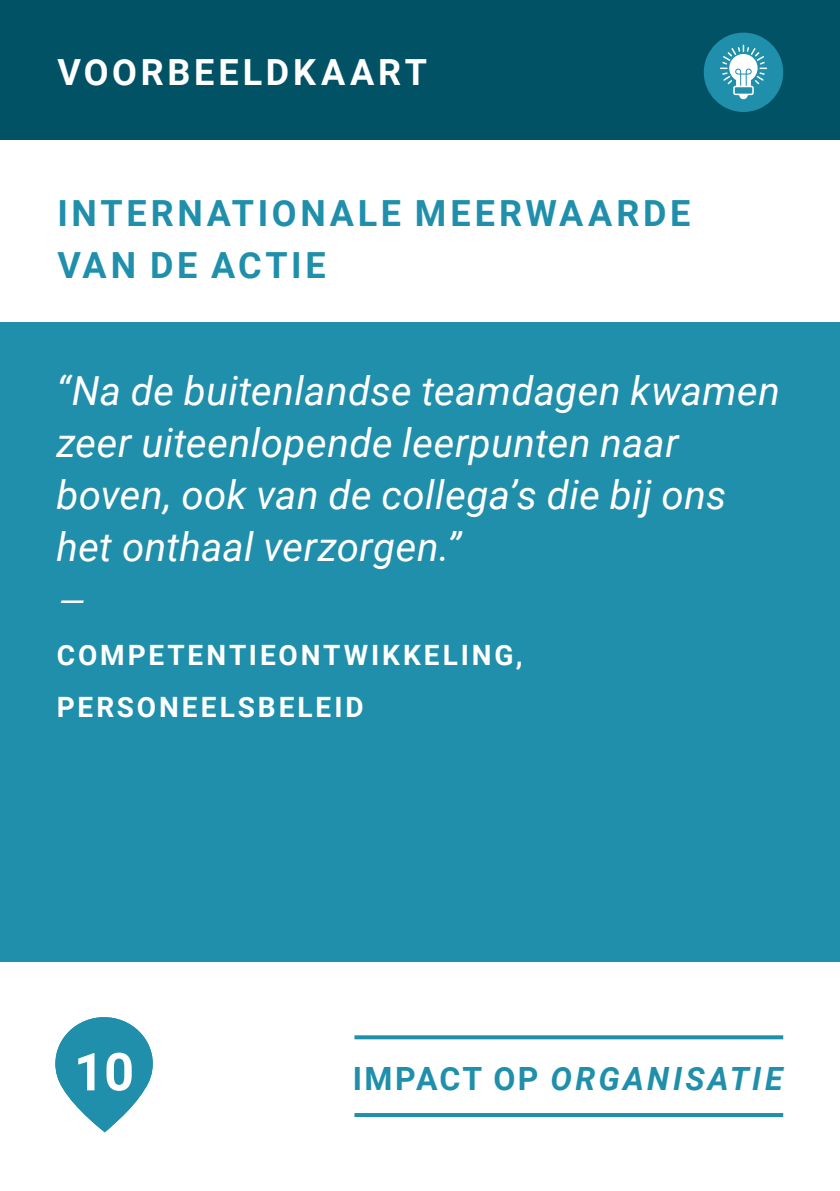
<style>
.page{position:relative;width:840px;height:1191px;background:#fff}
.page>*{position:absolute;margin:0;border:0;box-sizing:border-box;transform-origin:0 0}
.t1{font:700 52.4px "Roboto";color:#fff}
.t2{font:italic 40px/52px "Roboto";letter-spacing:.01em;color:#fff}
.t3{font:italic 40px "PT Sans";color:#fff}
.t4{font:700 36px/52px "Roboto";letter-spacing:.105em;color:#1f8fab}
.t5{font:700 36px "Roboto";letter-spacing:.105em;color:#fff}
.t6{font:italic 700 32px "Roboto";letter-spacing:.1em;color:#1f8fab}
.t7{font:700 28px/52px "Roboto";letter-spacing:.1em;color:#fff}
.s1{font-style:normal}
</style>
<div class="page">
<div style="left:0;top:0;width:839px;height:140px;background:#005264"></div>
<div style="left:703px;top:33px;width:79px;height:79px;background:#1f8fab;border-radius:50%"></div>
<svg style="left:738px;top:95px;width:9px;height:4px"></svg>
<svg style="left:719px;top:44px;width:48px;height:43px"></svg>
<div style="left:732px;top:86px;width:21px;height:9px;border:2px solid #fff;border-radius:2px"></div>
<div style="left:0;top:213px;width:839px;height:749px;background:#1f8fab"></div>
<div style="left:0;top:151px;width:839px;height:171px;background:#fff"></div>
<svg style="left:354px;top:1035px;width:428px;height:4px;background:#3097b1"></svg>
<hr style="left:354px;top:1113px;width:428px;height:4px;background:#1f8fab">
<svg style="left:55px;top:1017px;width:98px;height:115px"></svg>
<p class="t5" style="left:57px;top:47px;width:371px">VOORBEELDKAART</p>
<p class="t4" style="left:57px;top:174px;width:634px">INTERNATIONALE MEERWAARDE<br>VAN DE ACTIE</p>
<p class="t4" style="left:57px;top:186px;width:634px">INTERNATIONALE MEERWAARDE<br>VAN DE ACTIE</p>
<p class="t2" style="left:56px;top:363px;width:724px">“Na de buitenlandse teamdagen kwamen zeer uiteenlopende leerpunten naar boven, ook van de collega’s die bij ons het onthaal verzorgen.”</p>
<p class="t3" style="left:56px;top:573px;width:33px">—</p>
<p class="t7" style="left:57px;top:628px;width:467px">COMPETENTIEONTWIKKELING,<br>PERSONEELSBELEID</p>
<h1 class="t1" style="left:74px;top:1035px;width:62px">10</h1>
<p class="t6" style="left:352px;top:1056px;width:431px"><span class="s1">IMPACT OP</span> ORGANISATIE</p>
</div>
